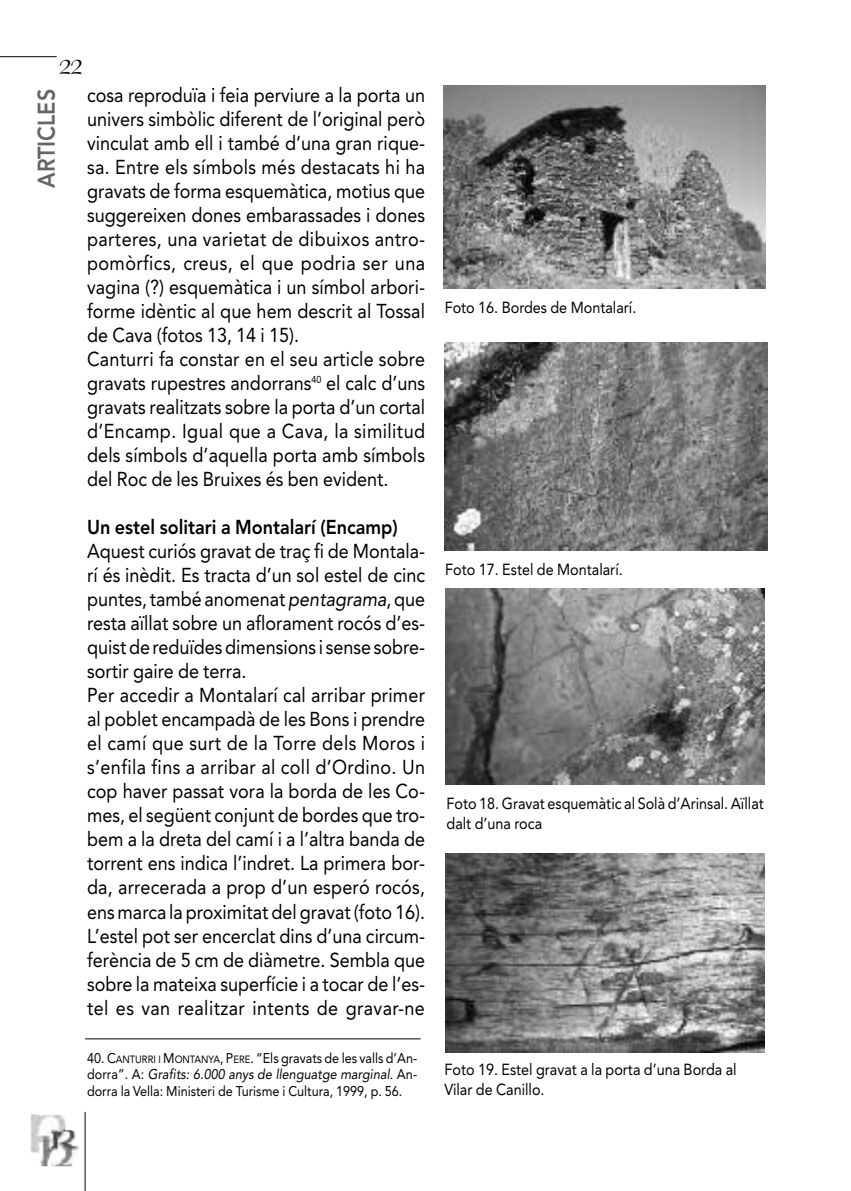
<style>
.page{position:relative;width:851px;height:1191px;background:#fff}
.page>*{position:absolute;margin:0;border:0;box-sizing:border-box;transform-origin:0 0}
.t1{font:800 24px "Avenir";color:#666;scale:.9 1}
.t2{font:24px "Arkona";color:#000}
.t3{font:20px/24px "Avenir";color:#000;scale:.9 1}
.t4{font:800 20px "Avenir";color:#000;scale:.9 1}
.t5{font:16px/19.2px "Avenir";color:#000;scale:.9 1}
.t6{font:14px/16.8px "Avenir";color:#000;text-align:justify;scale:.9 1}
.s1{font-style:italic}
.s2{font-size:10.4px}
</style>
<div class="page">
<hr style="left:0;top:56px;width:57px;height:1px;background:#000">
<img style="left:30px;top:1114px;width:49px;height:52px">
<hr style="left:85px;top:1112px;width:1px;height:79px;background:#000">
<img style="left:443px;top:85px;width:322px;height:203px">
<img style="left:444px;top:342px;width:323px;height:208px">
<img style="left:445px;top:588px;width:319px;height:197px">
<img style="left:445px;top:853px;width:319px;height:199px">
<hr style="left:85px;top:1038px;width:335px;height:1px;background:#000">
<p class="t2" style="left:59px;top:57px;width:24px">22</p>
<p class="t1" style="left:37px;top:188px;width:111px;rotate:-90deg">ARTICLES</p>
<p class="t3" style="left:87px;top:85px;width:377px">cosa reproduïa i feia perviure a la porta un univers simbòlic diferent de l’original però vinculat amb ell i també d’una gran rique&shy;sa. Entre els símbols més destacats hi ha gravats de forma esquemàtica, motius que suggereixen dones embarassades i dones parteres, una varietat de dibuixos antro&shy;pomòrfics, creus, el que podria ser una vagina (?) esquemàtica i un símbol arbori&shy;forme idèntic al que hem descrit al Tossal de Cava (fotos 13, 14 i 15).<br>Canturri fa constar en el seu article sobre gravats rupestres andorrans<sup>40</sup> el calc d’uns gravats realitzats sobre la porta d’un cortal d’Encamp. Igual que a Cava, la similitud dels símbols d’aquella porta amb símbols del Roc de les Bruixes és ben evident.</p>
<p class="t4" style="left:87px;top:519px;width:347px">Un estel solitari a Montalarí (Encamp)</p>
<p class="t3" style="left:87px;top:541px;width:377px">Aquest curiós gravat de traç fi de Montala&shy;rí és inèdit. Es tracta d’un sol estel de cinc puntes,també anomenat<span class="s1">pentagrama</span>,que resta aïllat sobre un aflorament rocós d’es&shy;quistde reduïdesdimensions i sense sobre&shy;sortir gaire de terra.<br>Per accedir a Montalarí cal arribar primer al poblet encampadà de les Bons i prendre el camí que surt de la Torre dels Moros i s’enfila fins a arribar al coll d’Ordino. Un cop haver passat vora la borda de les Co&shy;mes, el següent conjunt de bordes que tro&shy;bem a la dreta del camí i a l’altra banda de torrent ens indica l’indret. La primera bor&shy;da, arrecerada a prop d’un esperó rocós, ens marca la proximitat del gravat (foto 16).<br>L’estel pot ser encerclat dins d’una circum&shy;ferència de 5 cm de diàmetre. Sembla que sobre la mateixa superfície i a tocar de l’es&shy;tel es van realitzar intents de gravar-ne</p>
<p class="t6" style="left:87px;top:1050px;width:368px">40. C<span class="s2">ANTURRI I</span> M<span class="s2">ONTANYA</span>, P<span class="s2">ERE</span>. “Els gravats de les valls d’An&shy;dorra”. A: <span class="s1">Grafits: 6.000 anys de llenguatge marginal</span>. An&shy;dorra la Vella: Ministeri de Turisme i Cultura, 1999, p. 56.</p>
<p class="t5" style="left:444px;top:299px;width:214px">Foto 16. Bordes de Montalarí.</p>
<p class="t5" style="left:445px;top:561px;width:199px">Foto 17. Estel de Montalarí.</p>
<p class="t5" style="left:446px;top:795px;width:354px">Foto 18. Gravat esquemàtic al Solà d’Arinsal. Aïllat dalt d’una roca</p>
<p class="t5" style="left:444px;top:1061px;width:326px">Foto 19. Estel gravat a la porta d’una Borda al<br>Vilar de Canillo.</p>
</div>
